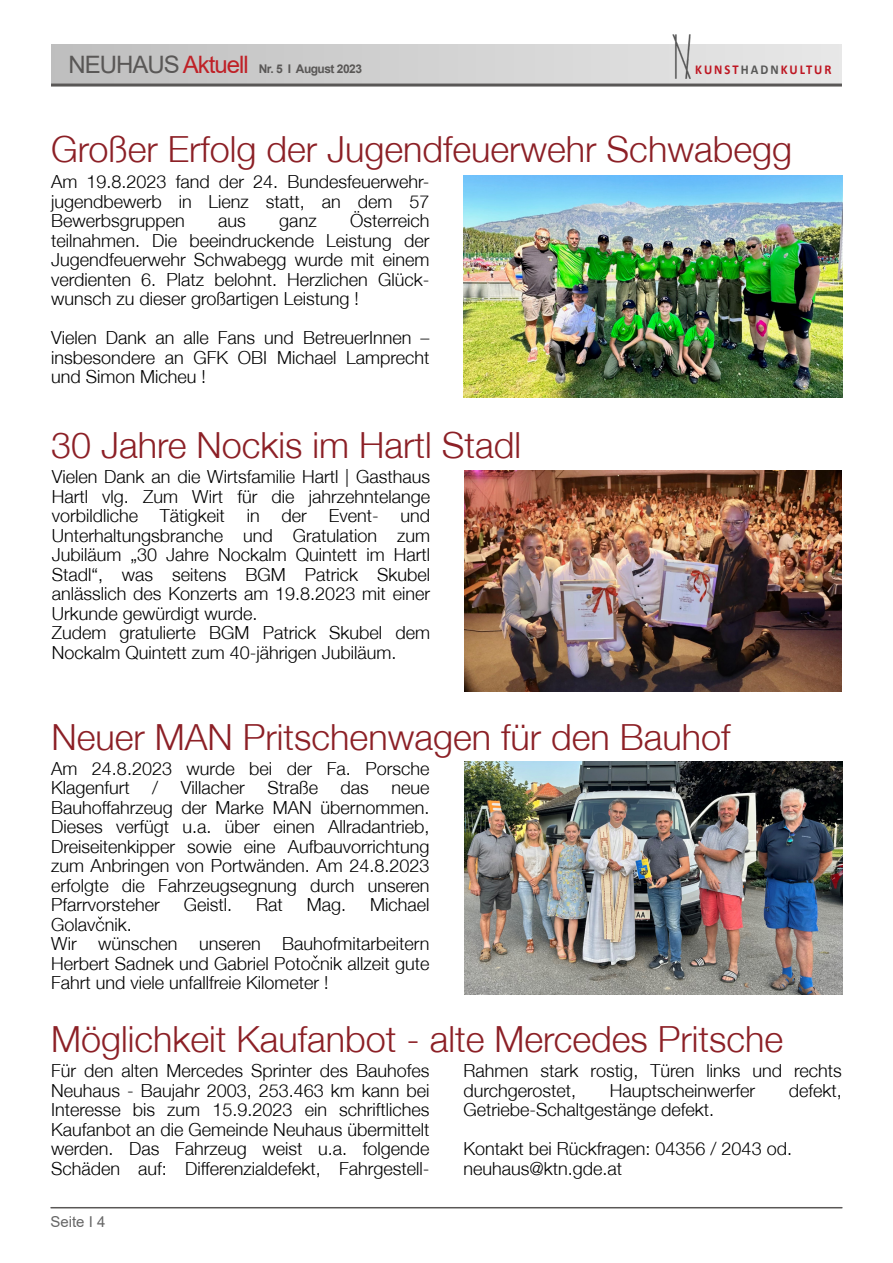
<style>
.page{position:relative;width:893px;height:1263px;background:#fff}
.page>*{position:absolute;margin:0;border:0;box-sizing:border-box;transform-origin:0 0}
.t1{font:300 36px "Helvetica Neue";color:#8c2026}
.t2{font:300 18px/19.5px "Helvetica Neue";color:#000;text-align:justify}
.t3{font:15px "Arial";color:#666}
.t4{font:700 13.5px "Calibri";letter-spacing:.16em;color:#be1622;scale:.93 1}
.t5{font:700 12px "Arial";letter-spacing:-.045em;color:#595756}
.s1{font-weight:400;font-size:24px}
.s2{font-weight:400;font-size:24px;color:#bf2026}
.s3{color:#575756}
</style>
<div class="page">
<div style="left:51px;top:45px;width:791px;height:38px;background:linear-gradient(to right,#bebebe,#e8e8e8)"></div>
<hr style="left:51px;top:1207px;width:791px;height:1px;background:#595756">
<hr style="left:51px;top:84px;width:791px;height:3px;background:#595756">
<img style="left:673px;top:34px;width:17px;height:44px">
<img style="left:465px;top:471px;width:377px;height:221px">
<img style="left:463px;top:175px;width:380px;height:222px">
<svg style="left:313px;top:955px;width:5px;height:4px"></svg>
<svg style="left:98px;top:916px;width:5px;height:4px"></svg>
<img style="left:464px;top:761px;width:378px;height:234px">
<p class="t5" style="left:69px;top:64px;width:295px"><span class="s1">NEUHAUS</span> <span class="s2">Aktuell</span> Nr. 5 I August 2023</p>
<p class="t4" style="left:695px;top:64px;width:148px">KUNST<span class="s3">HADN</span>KULTUR</p>
<h1 class="t1" style="left:51px;top:134px;width:742px">Großer Erfolg der Jugendfeuerwehr Schwabegg</h1>
<p class="t2" style="left:51px;top:173px;width:380px">Am 19.8.2023 fand der 24. Bundesfeuerwehr&shy;jugendbewerb in Lienz statt, an dem 57<br>Bewerbsgruppen</p>
<p class="t2" style="left:51px;top:212px;width:380px;text-indent:299px">Österreich teilnahmen. Die beeindruckende Leistung der Jugendfeuerwehr Schwabegg wurde mit einem verdienten 6. Platz belohnt. Herzlichen Glück&shy;wunsch zu dieser großartigen Leistung !</p>
<p class="t2" style="left:51px;top:329px;width:380px">Vielen Dank an alle Fans und BetreuerInnen – insbesondere an GFK OBI Michael Lamprecht und Simon Micheu !</p>
<p class="t2" style="left:218px;top:212px;width:29px">aus</p>
<p class="t2" style="left:279px;top:212px;width:39px">ganz</p>
<h1 class="t1" style="left:51px;top:430px;width:472px">30 Jahre Nockis im Hartl Stadl</h1>
<p class="t2" style="left:52px;top:468px;width:380px;text-align:left">Vielen Dank an die Wirtsfamilie Hartl | Gasthaus Hartl vlg. Zum Wirt für die jahrzehntelange vorbildliche Tätigkeit in der Event- und Unterhaltungsbranche und Gratulation zum Jubiläum „30 Jahre Nockalm Quintett im Hartl Stadl“, was seitens BGM Patrick Skubel anlässlich des Konzerts am 19.8.2023 mit einer Urkunde gewürdigt wurde.<br>Zudem gratulierte BGM Patrick Skubel dem Nockalm Quintett zum 40-jährigen Jubiläum.</p>
<h1 class="t1" style="left:52px;top:721px;width:680px">Neuer MAN Pritschenwagen für den Bauhof</h1>
<p class="t2" style="left:51px;top:759px;width:380px">Am 24.8.2023 wurde bei der Fa. Porsche<br>Klagenfurt</p>
<p class="t2" style="left:152px;top:779px;width:7px">/</p>
<p class="t2" style="left:181px;top:779px;width:66px">Villacher</p>
<p class="t2" style="left:267px;top:779px;width:52px">Straße</p>
<p class="t2" style="left:341px;top:779px;width:30px">das</p>
<p class="t2" style="left:51px;top:779px;width:380px;text-indent:340px">neue Bauhoffahrzeug der Marke MAN übernommen.<br>Dieses verfügt u.a. über einen Allradantrieb, Dreiseitenkipper sowie eine Aufbauvorrichtung zum Anbringen von Portwänden. Am 24.8.2023 erfolgte die Fahrzeugsegnung durch unseren Pfarrvorsteher</p>
<p class="t2" style="left:184px;top:896px;width:50px">Geistl.</p>
<p class="t2" style="left:256px;top:896px;width:28px">Rat</p>
<p class="t2" style="left:307px;top:896px;width:41px">Mag.</p>
<p class="t2" style="left:370px;top:896px;width:61px">Michael</p>
<p class="t2" style="left:51px;top:915px;width:380px;text-align:left">Golavcnik.<br>Wir wünschen unseren Bauhofmitarbeitern Herbert Sadnek und Gabriel Potocnik allzeit gute Fahrt und viele unfallfreie Kilometer !</p>
<h1 class="t1" style="left:51px;top:1024px;width:734px">Möglichkeit Kaufanbot - alte Mercedes Pritsche</h1>
<p class="t2" style="left:51px;top:1062px;width:380px">Für den alten Mercedes Sprinter des Bauhofes Neuhaus - Baujahr 2003, 253.463 km kann bei Interesse bis zum 15.9.2023 ein schriftliches Kaufanbot an die Gemeinde Neuhaus übermittelt werden. Das Fahrzeug weist u.a. folgende Schäden auf: Differenzialdefekt, Fahrgestell-</p>
<p class="t2" style="left:463px;top:1062px;width:380px">Rahmen stark rostig, Türen links und rechts durchgerostet,</p>
<p class="t2" style="left:610px;top:1081px;width:147px">Hauptscheinwerfer</p>
<p class="t2" style="left:789px;top:1081px;width:55px">defekt,</p>
<p class="t2" style="left:463px;top:1091px;width:330px;line-height:39px">Getriebe-Schaltgestänge defekt.<br>Kontakt bei Rückfragen: 04356 / 2043 od.</p>
<p class="t2" style="left:463px;top:1159px;width:160px">neuhaus@ktn.gde.at</p>
<p class="t3" style="left:50px;top:1216px;width:57px">Seite I 4</p>
</div>
